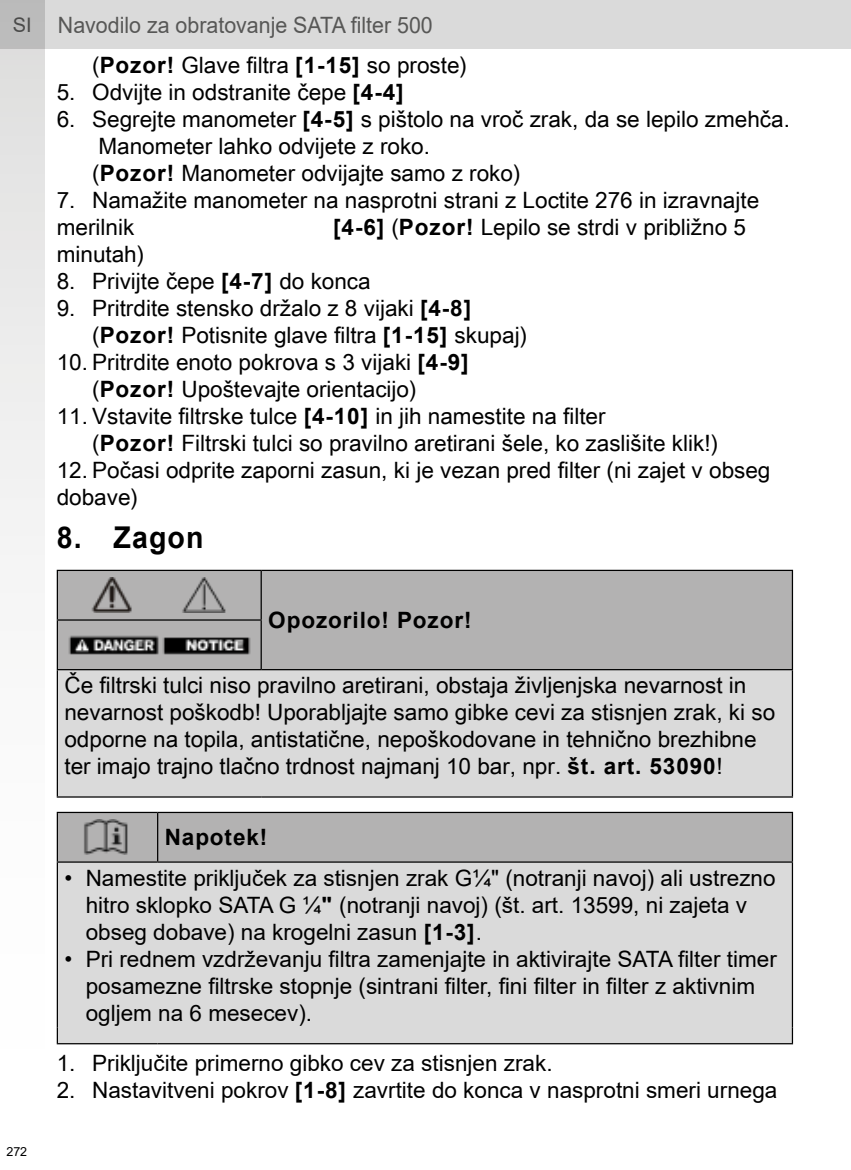
<style>
.page{position:relative;width:851px;height:1170px;background:#fff}
.page>*{position:absolute;margin:0;border:0;box-sizing:border-box;transform-origin:0 0}
.t1{font:700 30px "Arial";letter-spacing:.04em;color:#000;scale:.95 1}
.t2{font:22.5px/27px "Arial Unicode MS";color:#000}
.t3{font:22.5px/27px "Arial";color:#000}
.t4{font:22.5px "Arial";color:#575756;scale:.95 1}
.t5{font:700 22.5px "Arial";letter-spacing:.04em;color:#000}
.t6{font:12.5px "Arial";color:#000}
.s1{font-size:20px}
.s2{font-family:"Arial";font-weight:700}
.s3{font-weight:700}
</style>
<div class="page">
<div style="left:0;top:0;width:850px;height:49px;background:#dadada"></div>
<svg style="left:0;top:0;width:44px;height:555px"></svg>
<div style="left:58px;top:571px;width:733px;height:98px;background:#b3b2b2"></div>
<div style="left:58px;top:670px;width:733px;height:126px;background:#dadada"></div>
<hr style="left:57px;top:670px;width:1px;height:111px;background:#000">
<hr style="left:791px;top:670px;width:2px;height:111px;background:#000">
<hr style="left:57px;top:569px;width:204px;height:2px;background:#000">
<hr style="left:57px;top:571px;width:1px;height:48px;background:#000">
<hr style="left:261px;top:569px;width:532px;height:2px;background:#000">
<hr style="left:260px;top:571px;width:2px;height:48px;background:#000">
<hr style="left:791px;top:571px;width:2px;height:49px;background:#000">
<hr style="left:57px;top:619px;width:205px;height:1px;background:#000">
<hr style="left:57px;top:620px;width:1px;height:49px;background:#000">
<hr style="left:260px;top:620px;width:2px;height:49px;background:#000">
<hr style="left:791px;top:620px;width:2px;height:49px;background:#000">
<hr style="left:57px;top:669px;width:204px;height:1px;background:#000">
<hr style="left:261px;top:669px;width:532px;height:1px;background:#000">
<svg style="left:57px;top:781px;width:1px;height:15px"></svg>
<svg style="left:791px;top:781px;width:2px;height:15px"></svg>
<hr style="left:57px;top:796px;width:204px;height:1px;background:#000">
<hr style="left:261px;top:796px;width:532px;height:1px;background:#000">
<img style="left:67px;top:577px;width:184px;height:36px">
<img style="left:67px;top:627px;width:184px;height:35px">
<div style="left:58px;top:813px;width:733px;height:48px;background:#b3b2b2"></div>
<div style="left:58px;top:862px;width:733px;height:180px;background:#dadada"></div>
<hr style="left:57px;top:862px;width:1px;height:165px;background:#000">
<hr style="left:791px;top:862px;width:2px;height:165px;background:#000">
<hr style="left:57px;top:811px;width:101px;height:2px;background:#000">
<hr style="left:57px;top:813px;width:1px;height:48px;background:#000">
<hr style="left:158px;top:811px;width:635px;height:2px;background:#000">
<hr style="left:157px;top:813px;width:1px;height:48px;background:#000">
<hr style="left:791px;top:813px;width:2px;height:48px;background:#000">
<hr style="left:57px;top:861px;width:101px;height:1px;background:#000">
<hr style="left:158px;top:861px;width:635px;height:1px;background:#000">
<svg style="left:57px;top:1027px;width:1px;height:15px"></svg>
<svg style="left:791px;top:1027px;width:2px;height:15px"></svg>
<hr style="left:57px;top:1042px;width:101px;height:2px;background:#000">
<hr style="left:158px;top:1042px;width:635px;height:2px;background:#000">
<img style="left:61px;top:819px;width:92px;height:35px">
<p class="t4" style="left:13px;top:9px;width:443px"><span class="s1">SI</span> Navodilo za obratovanje SATA filter 500</p>
<p class="t2" style="left:92px;top:51px;width:376px">(<span class="s2">Pozor!</span> Glave filtra <span class="s2">[1-15]</span> so proste)</p>
<p class="t2" style="left:57px;top:78px;width:348px">5. Odvijte in odstranite čepe <span class="s2">[4-4]</span></p>
<p class="t2" style="left:92px;top:105px;width:699px;text-indent:-35px">6. Segrejte manometer <span class="s2">[4-5]</span> s pištolo na vroč zrak, da se lepilo zmehča.<br>Manometer lahko odvijete z roko.<br>(<span class="s2">Pozor!</span> Manometer odvijajte samo z roko)</p>
<p class="t2" style="left:57px;top:186px;width:703px">7. Namažite manometer na nasprotni strani z Loctite 276 in izravnajte merilnik</p>
<p class="t2" style="left:333px;top:213px;width:414px"><span class="s2">[4-6]</span> (<span class="s2">Pozor!</span> Lepilo se strdi v približno 5</p>
<p class="t2" style="left:57px;top:240px;width:89px">minutah)</p>
<p class="t2" style="left:57px;top:267px;width:315px">8. Privijte čepe <span class="s2">[4-7]</span> do konca</p>
<p class="t2" style="left:92px;top:294px;width:436px;text-indent:-35px">9. Pritrdite stensko držalo z 8 vijaki <span class="s2">[4-8] </span>(<span class="s2">Pozor!</span> Potisnite glave filtra <span class="s2">[1-15]</span> skupaj)</p>
<p class="t2" style="left:92px;top:348px;width:378px;text-indent:-35px">10. Pritrdite enoto pokrova s 3 vijaki <span class="s2">[4-9] </span>(<span class="s2">Pozor!</span> Upoštevajte orientacijo)</p>
<p class="t2" style="left:92px;top:402px;width:627px;text-indent:-35px">11. Vstavite filtrske tulce <span class="s2">[4-10]</span> in jih namestite na filter<br>(<span class="s2">Pozor!</span> Filtrski tulci so pravilno aretirani šele, ko zaslišite klik!)</p>
<p class="t2" style="left:57px;top:456px;width:715px">12. Počasi odprite zaporni zasun, ki je vezan pred filter (ni zajet v obseg dobave)</p>
<h1 class="t1" style="left:57px;top:516px;width:156px">8. Zagon</h1>
<p class="t5" style="left:268px;top:604px;width:205px">Opozorilo! Pozor!</p>
<p class="t2" style="left:64px;top:671px;width:712px">Če filtrski tulci niso pravilno aretirani, obstaja življenjska nevarnost in nevarnost poškodb! Uporabljajte samo gibke cevi za stisnjen zrak, ki so odporne na topila, antistatične, nepoškodovane in tehnično brezhibne ter imajo trajno tlačno trdnost najmanj 10 bar, npr. <span class="s2">št. art. 53090</span>!</p>
<p class="t6" style="left:6px;top:1143px;width:22px">272</p>
<p class="t5" style="left:165px;top:821px;width:104px">Napotek!</p>
<p class="t3" style="left:86px;top:863px;width:691px;text-indent:-21px">• Namestite priključek za stisnjen zrak G¼" (notranji navoj) ali ustrezno hitro sklopko SATA G ¼<span class="s3">"</span> (notranji navoj) (št. art. 13599, ni zajeta v obseg dobave) na krogelni zasun <span class="s3">[1-3]</span>.</p>
<p class="t3" style="left:86px;top:944px;width:692px;text-indent:-21px">• Pri rednem vzdrževanju filtra zamenjajte in aktivirajte SATA filter timer posamezne filtrske stopnje (sintrani filter, fini filter in filter z aktivnim ogljem na 6 mesecev).</p>
<p class="t3" style="left:57px;top:1049px;width:497px">1. Priključite primerno gibko cev za stisnjen zrak.</p>
<p class="t3" style="left:57px;top:1076px;width:722px">2. Nastavitveni pokrov <span class="s3">[1-8]</span> zavrtite do konca v nasprotni smeri urnega</p>
</div>
